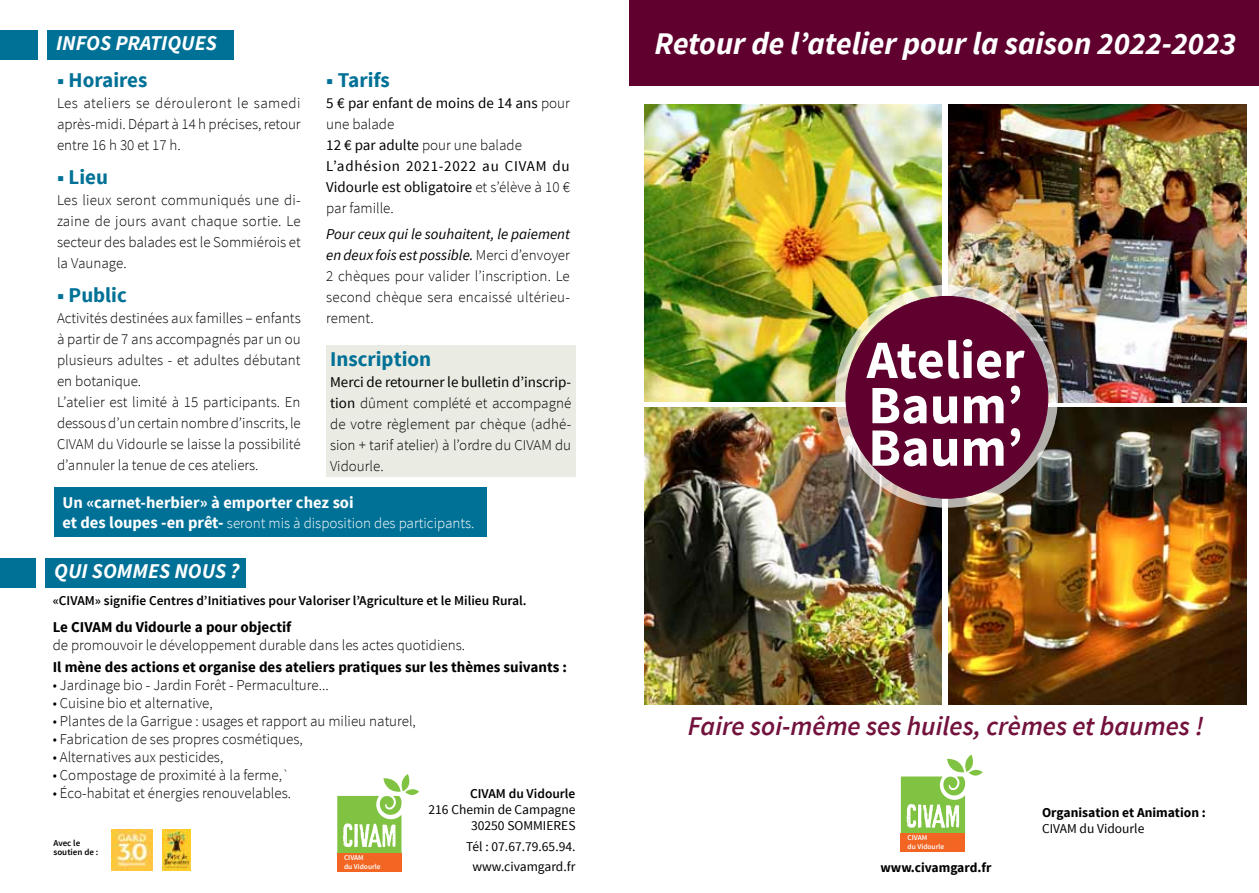
<style>
.page{position:relative;width:1259px;height:893px;background:#fff}
.page>*{position:absolute;margin:0;border:0;box-sizing:border-box;transform-origin:0 0}
.t1{font:700 54px/43.8px "Source Sans Pro";color:#fff;text-align:justify}
.t2{font:italic 700 31.5px "Source Sans Pro";color:#fff}
.t3{font:italic 600 27px "Source Sans Pro";color:#72123d}
.t4{font:700 21px "Source Sans Pro";color:#007196}
.t5{font:italic 700 21px "Source Sans Pro";color:#fff}
.t6{font:700 16.5px "Source Sans Pro";color:#fff}
.t7{font:300 15px/21px "Source Sans Pro";color:#000;text-align:justify}
.t8{font:15px/21px "Source Sans Pro";color:#000}
.t9{font:700 15px "Source Sans Pro";color:#000}
.t10{font:300 15px "Source Sans Pro";color:#fff}
.t11{font:600 13.5px "Source Sans Pro";color:#000}
.t12{font:13.5px/16.2px "Source Sans Pro";color:#000;text-align:right}
.t13{font:700 13.5px "Source Sans Pro";color:#000}
.t14{font:600 9px/9px "Source Sans Pro";color:#000}
.t15{font:600 7.35px/8.9px "Source Sans Pro";color:#fff}
.s1{font-weight:300}
.s2{font-weight:400;font-style:italic}
.s3{font-weight:400}
.s4{font-weight:700;font-size:16.5px}
</style>
<div class="page">
<div style="left:0;top:30px;width:233px;height:29px;background:#007196"></div>
<div style="left:38px;top:22px;width:9px;height:50px;background:#fff"></div>
<div style="left:337px;top:853px;width:64px;height:18px;background:#f26522"></div>
<svg style="left:337px;top:774px;width:82px;height:79px"></svg>
<div style="left:326px;top:345px;width:249px;height:132px;background:#eaebe2"></div>
<div style="left:0;top:558px;width:245px;height:29px;background:#007196"></div>
<div style="left:37px;top:550px;width:8px;height:50px;background:#fff"></div>
<img style="left:644px;top:104px;width:298px;height:298px">
<img style="left:948px;top:105px;width:298px;height:297px">
<img style="left:644px;top:407px;width:298px;height:298px">
<img style="left:949px;top:407px;width:297px;height:298px">
<img style="left:835px;top:285px;width:223px;height:223px;border-radius:50%">
<div style="left:846px;top:296px;width:201px;height:202px;background:#5f002e;border-radius:50%"></div>
<div style="left:901px;top:834px;width:64px;height:18px;background:#f26522"></div>
<svg style="left:901px;top:755px;width:81px;height:79px"></svg>
<div style="left:629px;top:0;width:630px;height:85px;background:#5f002e"></div>
<img style="left:112px;top:829px;width:41px;height:41px">
<img style="left:163px;top:829px;width:27px;height:41px">
<div style="left:54px;top:488px;width:433px;height:49px;background:#007196"></div>
<h3 class="t5" style="left:56px;top:30px;width:162px">INFOS PRATIQUES</h3>
<h3 class="t4" style="left:57px;top:67px;width:92px">■ Horaires</h3>
<p class="t7" style="left:57px;top:93px;width:245px">Les ateliers se dérouleront le samedi après-midi. Départ à 14 h précises, retour entre 16 h 30 et 17 h.</p>
<h3 class="t4" style="left:57px;top:164px;width:53px">■ Lieu</h3>
<p class="t7" style="left:57px;top:190px;width:245px">Les lieux seront communiqués une di&shy;zaine de jours avant chaque sortie. Le secteur des balades est le Sommiérois et la Vaunage.</p>
<h3 class="t4" style="left:57px;top:281px;width:71px">■ Public</h3>
<p class="t7" style="left:57px;top:307px;width:245px;text-align:left">Activités destinées aux familles – enfants à partir de 7 ans accompagnés par un ou plusieurs adultes - et adultes débutant en botanique.<br>L’atelier est limité à 15 participants. En dessous d’un certain nombre d’inscrits, le CIVAM du Vidourle se laisse la possibilité d’annuler la tenue de ces ateliers.</p>
<h3 class="t4" style="left:326px;top:67px;width:65px">■ Tarifs</h3>
<p class="t8" style="left:326px;top:93px;width:245px">5 € par enfant de moins de 14 ans <span class="s1">pour une balade<br></span>12 € par adulte <span class="s1">pour une balade<br></span>L’adhésion 2021-2022 au CIVAM du<br>Vidourle est obligatoire <span class="s1">et s’élève à 10 € par famille.</span></p>
<p class="t7" style="left:326px;top:223px;width:245px"><span class="s2">Pour ceux qui le souhaitent, le paiement en deux fois est possible.</span> Merci d’envoyer 2 chèques pour valider l’inscription. Le second chèque sera encaissé ultérieu&shy;rement.</p>
<h3 class="t4" style="left:330px;top:345px;width:103px">Inscription</h3>
<p class="t7" style="left:330px;top:371px;width:243px"><span class="s3">Merci de retourner le bulletin d’inscrip&shy;tion</span> dûment complété et accompagné de votre règlement par chèque (adhé&shy;sion + tarif atelier) à l’ordre du CIVAM du Vidourle.</p>
<p class="t6" style="left:63px;top:492px;width:293px">Un «carnet-herbier» à emporter chez soi</p>
<p class="t10" style="left:63px;top:514px;width:413px"><span class="s4">et des loupes -en prêt-</span> seront mis à disposition des participants.</p>
<h3 class="t5" style="left:54px;top:558px;width:187px">QUI SOMMES NOUS ?</h3>
<p class="t11" style="left:53px;top:592px;width:475px">«CIVAM» signifie Centres d’Initiatives pour Valoriser l’Agriculture et le Milieu Rural.</p>
<p class="t9" style="left:53px;top:617px;width:240px">Le CIVAM du Vidourle a pour objectif</p>
<p class="t7" style="left:53px;top:634px;width:414px">de promouvoir le développement durable dans les actes quotidiens.</p>
<p class="t9" style="left:53px;top:657px;width:516px">Il mène des actions et organise des ateliers pratiques sur les thèmes suivants :</p>
<p class="t7" style="left:53px;top:674px;width:277px">• Jardinage bio - Jardin Forêt - Permaculture...</p>
<p class="t7" style="left:53px;top:692px;width:162px">• Cuisine bio et alternative,</p>
<p class="t7" style="left:53px;top:710px;width:365px">• Plantes de la Garrigue : usages et rapport au milieu naturel,</p>
<p class="t7" style="left:53px;top:728px;width:251px">• Fabrication de ses propres cosmétiques,</p>
<p class="t7" style="left:53px;top:746px;width:172px">• Alternatives aux pesticides,</p>
<p class="t7" style="left:53px;top:764px;width:239px">• Compostage de proximité à la ferme,`</p>
<p class="t7" style="left:53px;top:782px;width:240px">• Éco-habitat et énergies renouvelables.</p>
<p class="t11" style="left:470px;top:785px;width:107px">CIVAM du Vidourle</p>
<p class="t12" style="left:428px;top:802px;width:148px">216 Chemin de Campagne<br>30250 SOMMIERES</p>
<p class="t12" style="left:466px;top:836px;width:111px;line-height:20.4px;text-align:center">Tél : 07.67.79.65.94. www.civamgard.fr</p>
<p class="t14" style="left:53px;top:839px;width:46px">Avec le soutien de :</p>
<p class="t15" style="left:344px;top:853px;width:38px">CIVAM<br>du Vidourle</p>
<h2 class="t2" style="left:654px;top:23px;width:583px">Retour de l’atelier pour la saison 2022-2023</h2>
<h1 class="t1" style="left:866px;top:340px;width:159px">Atelier Baum’ Baum’</h1>
<h3 class="t3" style="left:687px;top:709px;width:517px">Faire soi-même ses huiles, crèmes et baumes !</h3>
<p class="t15" style="left:907px;top:834px;width:38px">CIVAM<br>du Vidourle</p>
<p class="t13" style="left:880px;top:859px;width:113px">www.civamgard.fr</p>
<p class="t13" style="left:1042px;top:804px;width:165px">Organisation et Animation :</p>
<p class="t12" style="left:1042px;top:821px;width:104px">CIVAM du Vidourle</p>
</div>
